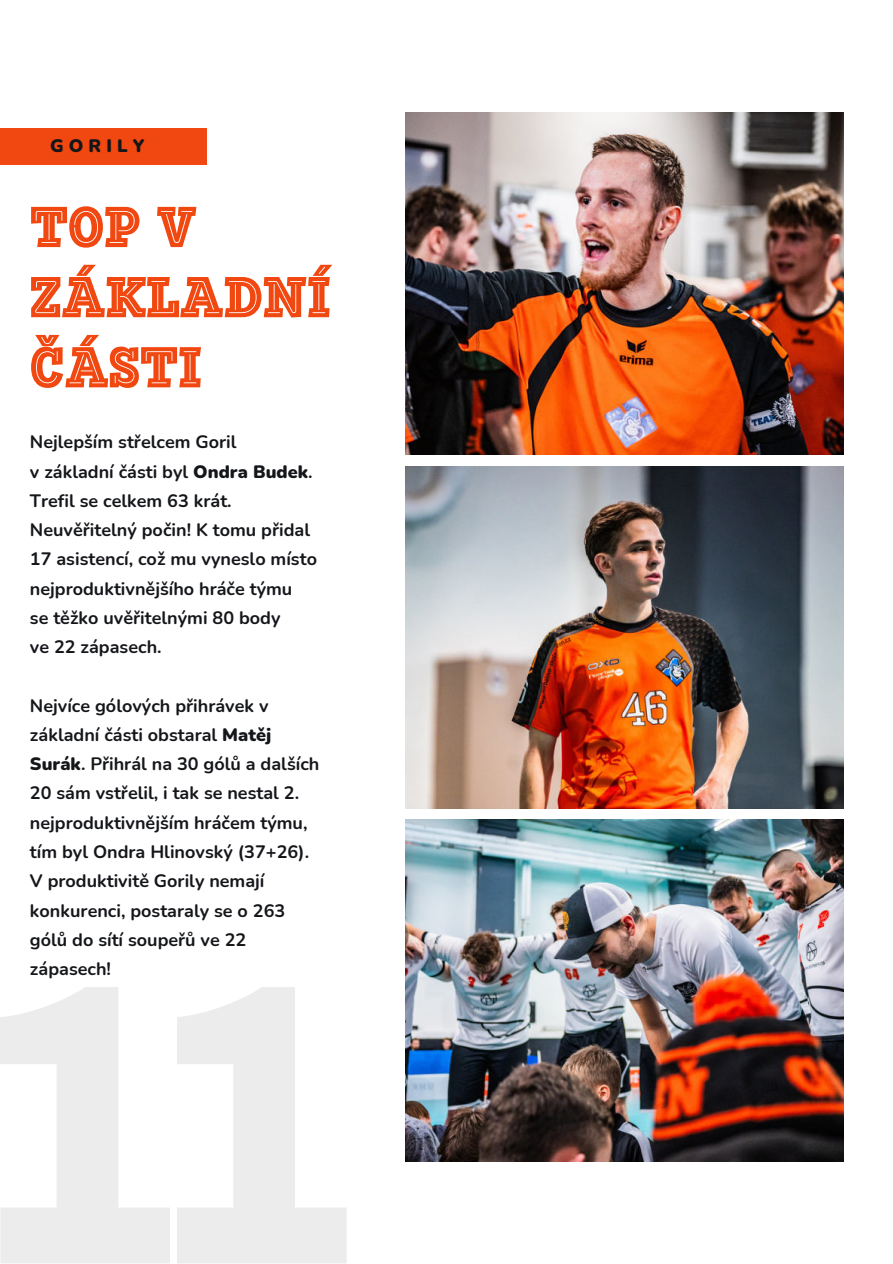
<style>
.page{position:relative;width:893px;height:1264px;background:#fff}
.page>*{position:absolute;margin:0;border:0;box-sizing:border-box;transform-origin:0 0}
.t1{font:56.55px/70.1px "Motel Slab Premium B";color:#f14710}
.t2{font:900 18.15px "Nunito";letter-spacing:.28em;color:#14161a}
.t3{font:700 18px/29.2px "Nunito";color:#14161a}
.s1{font-weight:900}
</style>
<div class="page">
<div style="left:0;top:128px;width:207px;height:36px;background:#f14710"></div>
<img style="left:405px;top:113px;width:437px;height:342px">
<img style="left:405px;top:466px;width:437px;height:342px">
<img style="left:405px;top:819px;width:437px;height:342px">
<svg style="left:0;top:987px;width:170px;height:276px;fill:#ececec"></svg>
<svg style="left:177px;top:987px;width:169px;height:276px;fill:#ececec"></svg>
<p class="t2" style="left:50px;top:132px;width:96px">GORILY</p>
<h1 class="t1" style="left:30px;top:192px;width:302px">TOP V<br>ZÁKLADNÍ<br>ČÁSTI</h1>
<p class="t3" style="left:30px;top:426px;width:288px">Nejlepším střelcem Goril<br>v základní části byl <span class="s1">Ondra Budek</span>.<br>Trefil se celkem 63 krát.<br>Neuvěřitelný počin! K tomu přidal<br>17 asistencí, což mu vyneslo místo nejproduktivnějšího hráče týmu<br>se těžko uvěřitelnými 80 body<br>ve 22 zápasech.</p>
<p class="t3" style="left:30px;top:690px;width:291px">Nejvíce gólových přihrávek v základní části obstaral <span class="s1">Matěj<br>Surák</span>. Přihrál na 30 gólů a dalších<br>20 sám vstřelil, i tak se nestal 2. nejproduktivnějším hráčem týmu, tím byl Ondra Hlinovský (37+26).<br>V produktivitě Gorily nemají konkurenci, postaraly se o 263 gólů do sítí soupeřů ve 22 zápasech!</p>
</div>
